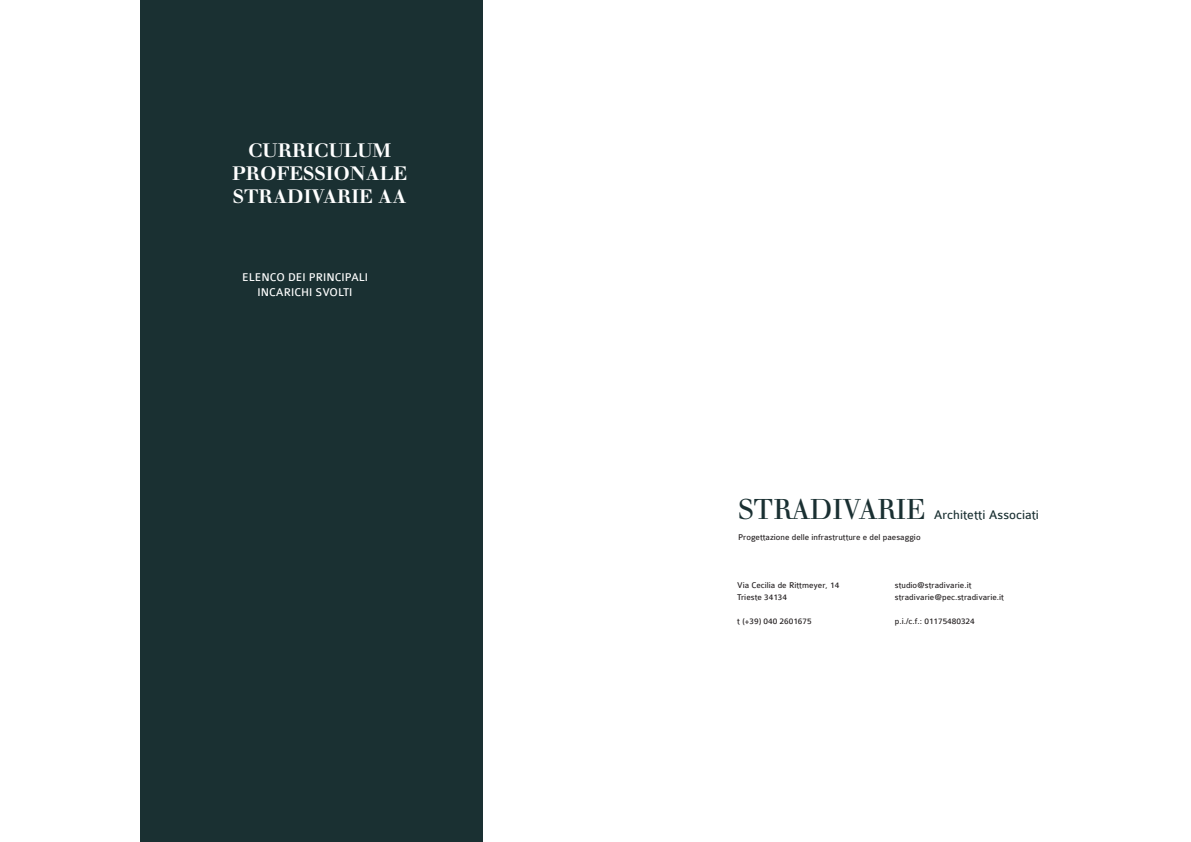
<style>
.page{position:relative;width:1191px;height:842px;background:#fff}
.page>*{position:absolute;margin:0;border:0;box-sizing:border-box;transform-origin:0 0}
.t1{font:700 19px/22.8px "Justus";color:#fff;text-align:center}
.t2{font:13.4px "Colaborate";color:#1a3032}
.t3{font:12px/14.4px "Colaborate";color:#fff;text-align:center}
.t4{font:8.9px/12px "Colaborate";color:#231f20}
.s1{font-family:"Justus";font-size:28px}
</style>
<div class="page">
<div style="left:141px;top:0;width:342px;height:842px;background:#1a3032"></div>
<h1 class="t1" style="left:232px;top:139px;width:177px">CURRICULUM<br>PROFESSIONALE<br>STRADIVARIE AA</h1>
<h3 class="t3" style="left:242px;top:271px;width:127px">ELENCO DEI PRINCIPALI<br>INCARICHI SVOLTI</h3>
<h2 class="t2" style="left:738px;top:508px;width:302px"><span class="s1">STRADIVARIE</span> Architetti Associati</h2>
<p class="t4" style="left:738px;top:531px;width:184px">Progettazione delle infrastrutture e del paesaggio</p>
<p class="t4" style="left:737px;top:579px;width:104px">Via Cecilia de Rittmeyer, 14<br>Trieste 34134</p>
<p class="t4" style="left:737px;top:615px;width:76px">t (+39) 040 2601675</p>
<p class="t4" style="left:895px;top:579px;width:111px">studio@stradivarie.it stradivarie@pec.stradivarie.it</p>
<p class="t4" style="left:895px;top:615px;width:81px">p.i./c.f.: 01175480324</p>
</div>
